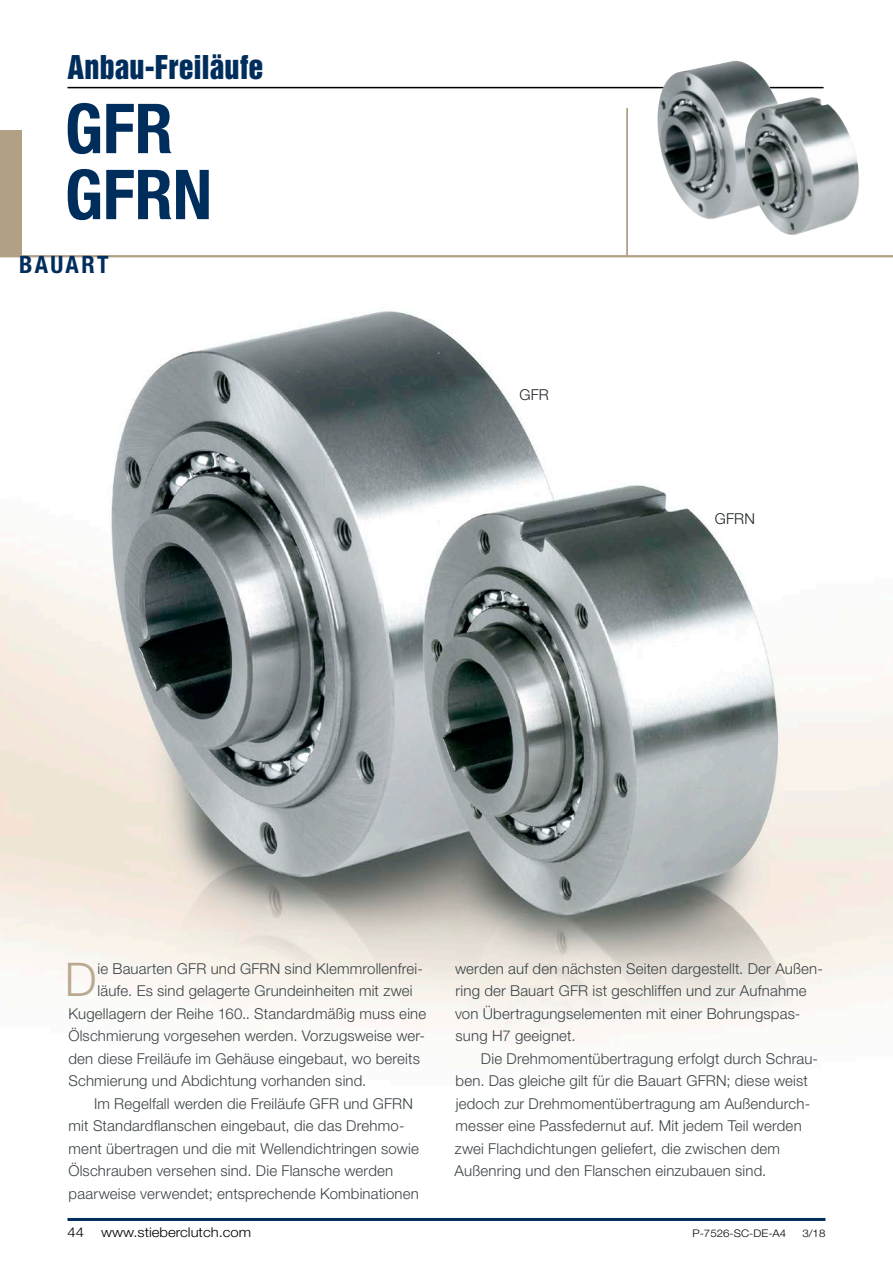
<style>
.page{position:relative;width:893px;height:1263px;background:#fff}
.page>*{position:absolute;margin:0;border:0;box-sizing:border-box;transform-origin:0 0}
.Headline_Big{font:700 condensed 69px/66px "Helvetica Neue LT Std";letter-spacing:-.005em;color:#002e5c}
.Fließtext_Initial{font:300 46.5px "Helvetica Neue LT Std";color:#b9a990}
.t1{font:30px "Helvetica Inserat LT Std";color:#002e5c}
.Headline_Blau{font:700 condensed 24px "Helvetica Neue LT Std";letter-spacing:.095em;color:#002e5c}
.Fließtext_Schwarz_Ei{font:300 15px/22.5px "Helvetica Neue LT Std";letter-spacing:.01em;color:#3b4346}
.Fließtext_Initial-2{font:300 15px "Helvetica Neue LT Std";letter-spacing:.01em;color:#3b4346}
.Fließtext_Schwarz{font:300 15px "Helvetica Neue LT Std";letter-spacing:.015em;color:#1f2427}
.t2{font:300 13.5px "Helvetica Neue LT Std";color:#000;scale:1.1 1}
.t3{font:300 10.5px "Helvetica Neue LT Std";color:#000;scale:1.1 1}
</style>
<div class="page">
<hr style="left:68px;top:87px;width:756px;height:1px;background:#000">
<img style="left:0;top:311px;width:893px;height:732px">
<hr style="left:626px;top:108px;width:2px;height:148px;background:#b2a085">
<hr style="left:0;top:255px;width:893px;height:2px;background:#b2a085">
<img style="left:657px;top:61px;width:132px;height:158px">
<img style="left:745px;top:97px;width:114px;height:138px">
<hr style="left:68px;top:1218px;width:757px;height:3px;background:#002e5c">
<div style="left:0;top:130px;width:21px;height:127px;background:#b2a085"></div>
<p class="t1" style="left:68px;top:49px;width:198px">Anbau-Freiläufe</p>
<p class="Headline_Big" style="left:65px;top:95px;width:149px">GFR<br>GFRN</p>
<p class="Headline_Blau" style="left:19px;top:250px;width:91px">BAUART</p>
<p class="Fließtext_Schwarz" style="left:519px;top:385px;width:31px">GFR</p>
<p class="Fließtext_Schwarz" style="left:715px;top:509px;width:42px">GFRN</p>
<p class="Fließtext_Initial" style="left:65px;top:951px;width:33px">D</p>
<p class="Fließtext_Initial-2" style="left:98px;top:959px;width:327px">ie Bauarten GFR und GFRN sind Klemmrollenfrei-</p>
<p class="Fließtext_Initial-2" style="left:98px;top:982px;width:317px">läufe. Es sind gelagerte Grundeinheiten mit zwei</p>
<p class="Fließtext_Initial-2" style="left:68px;top:1004px;width:359px">Kugellagern der Reihe 160.. Standardmäßig muss eine</p>
<p class="Fließtext_Initial-2" style="left:68px;top:1027px;width:358px">Ölschmierung vorgesehen werden. Vorzugsweise wer-</p>
<p class="Fließtext_Initial-2" style="left:68px;top:1049px;width:353px">den diese Freiläufe im Gehäuse eingebaut, wo bereits</p>
<p class="Fließtext_Initial-2" style="left:68px;top:1072px;width:300px">Schmierung und Abdichtung vorhanden sind.</p>
<p class="Fließtext_Schwarz_Ei" style="left:68px;top:1092px;width:352px;text-indent:26px">Im Regelfall werden die Freiläufe GFR und GFRN mit Standardflanschen eingebaut, die das Drehmo&shy;ment übertragen und die mit Wellendichtringen sowie Ölschrauben versehen sind. Die Flansche werden paarweise verwendet; entsprechende Kombinationen</p>
<p class="Fließtext_Schwarz_Ei" style="left:455px;top:957px;width:369px">werden auf den nächsten Seiten dargestellt. Der Außen&shy;ring der Bauart GFR ist geschliffen und zur Aufnahme von Übertragungselementen mit einer Bohrungspas&shy;sung H7 geeignet.</p>
<p class="Fließtext_Schwarz_Ei" style="left:455px;top:1047px;width:365px;text-indent:26px">Die Drehmomentübertragung erfolgt durch Schrau&shy;ben. Das gleiche gilt für die Bauart GFRN; diese weist jedoch zur Drehmomentübertragung am Außendurch&shy;messer eine Passfedernut auf. Mit jedem Teil werden zwei Flachdichtungen geliefert, die zwischen dem Außenring und den Flanschen einzubauen sind.</p>
<p class="t2" style="left:68px;top:1223px;width:17px">44</p>
<p class="t2" style="left:101px;top:1223px;width:138px">www.stieberclutch.com</p>
<p class="t3" style="left:692px;top:1226px;width:87px">P-7526-SC-DE-A4</p>
<p class="t3" style="left:802px;top:1226px;width:23px">3/18</p>
</div>
